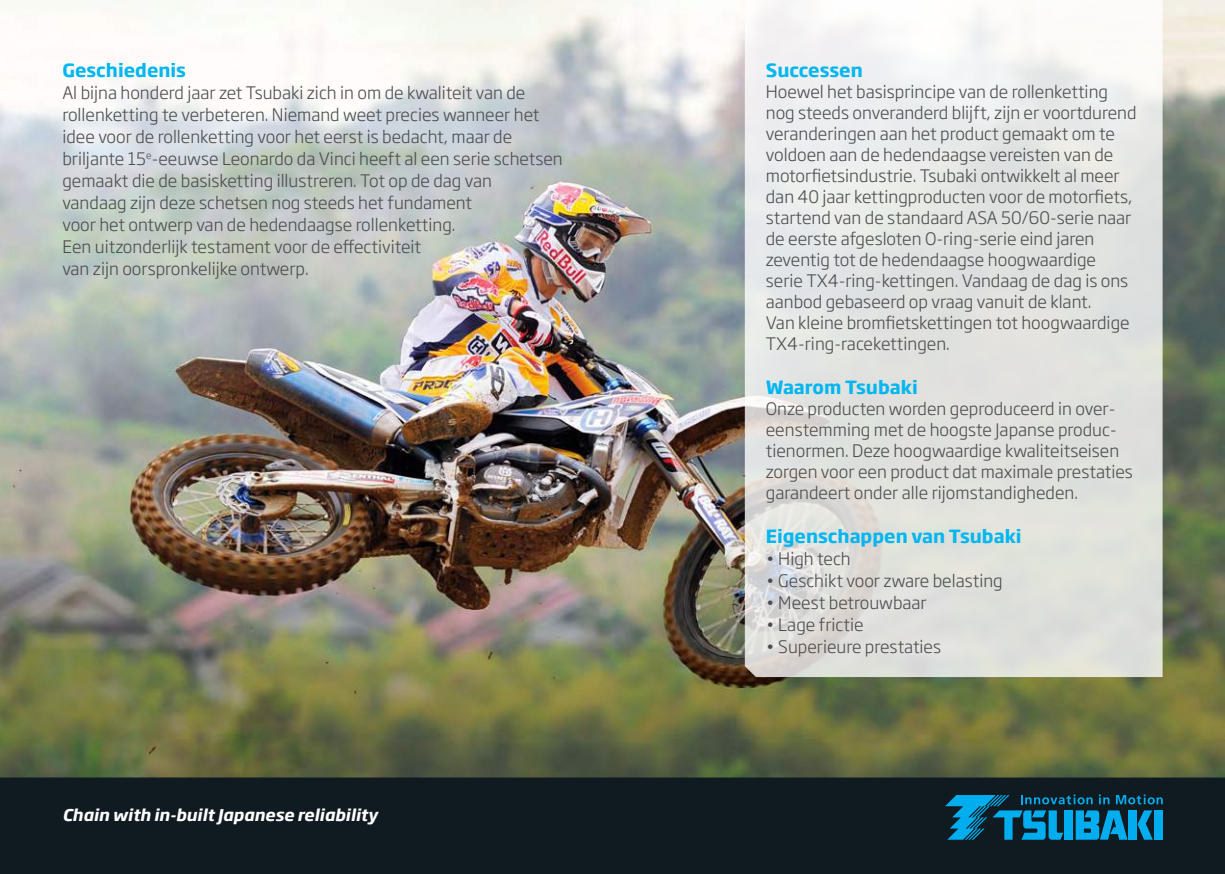
<style>
.page{position:relative;width:1225px;height:874px;background:#fff}
.page>*{position:absolute;margin:0;border:0;box-sizing:border-box;transform-origin:0 0}
.t1{font:700 18px "Soho Gothic Pro";color:#00b6f0}
.t2{font:300 17px/21px "Soho Gothic Pro";color:#4b4c4d}
.t3{font:italic 700 16px "Soho Gothic Pro";color:#fff}
</style>
<div class="page">
<img style="left:0;top:0;width:1225px;height:777px">
<div style="left:0;top:777px;width:1225px;height:96px;background:#101a21"></div>
<svg style="left:945px;top:794px;width:217px;height:45px"></svg>
<svg style="left:745px;top:0;width:417px;height:676px;background:#e4e5e3"></svg>
<p class="t1" style="left:62px;top:56px;width:125px">Geschiedenis</p>
<p class="t2" style="left:62px;top:80px;width:502px;line-height:22px">Al bijna honderd jaar zet Tsubaki zich in om de kwaliteit van de rollenketting te verbeteren. Niemand weet precies wanneer het idee voor de rollenketting voor het eerst is bedacht, maar de briljante 15<sup>e</sup>-eeuwse Leonardo da Vinci heeft al een serie schetsen gemaakt die de basisketting illustreren. Tot op de dag van<br>vandaag zijn deze schetsen nog steeds het fundament<br>voor het ontwerp van de hedendaagse rollenketting.<br>Een uitzonderlijk testament voor de effectiviteit<br>van zijn oorspronkelijke ontwerp.</p>
<p class="t3" style="left:62px;top:802px;width:317px">Chain with in-built Japanese reliability</p>
<p class="t1" style="left:766px;top:56px;width:98px">Successen</p>
<p class="t2" style="left:766px;top:80px;width:372px">Hoewel het basisprincipe van de rollenketting nog steeds onveranderd blijft, zijn er voortdurend veranderingen aan het product gemaakt om te voldoen aan de hedendaagse vereisten van de motorfietsindustrie. Tsubaki ontwikkelt al meer dan 40 jaar kettingproducten voor de motorfiets, startend van de standaard ASA 50/60-serie naar de eerste afgesloten O-ring-serie eind jaren zeventig tot de hedendaagse hoogwaardige serie TX4-ring-kettingen. Vandaag de dag is ons aanbod gebaseerd op vraag vanuit de klant.<br>Van kleine bromfietskettingen tot hoogwaardige TX4-ring-racekettingen.</p>
<p class="t1" style="left:766px;top:373px;width:153px">Waarom Tsubaki</p>
<p class="t2" style="left:766px;top:397px;width:368px">Onze producten worden geproduceerd in over&shy;eenstemming met de hoogste Japanse produc&shy;tienormen. Deze hoogwaardige kwaliteitseisen zorgen voor een product dat maximale prestaties garandeert onder alle rijomstandigheden.</p>
<p class="t1" style="left:766px;top:522px;width:257px">Eigenschappen van Tsubaki</p>
<p class="t2" style="left:766px;top:547px;width:86px">• High tech</p>
<p class="t2" style="left:766px;top:569px;width:238px">• Geschikt voor zware belasting</p>
<p class="t2" style="left:766px;top:591px;width:162px">• Meest betrouwbaar</p>
<p class="t2" style="left:766px;top:613px;width:99px">• Lage frictie</p>
<p class="t2" style="left:766px;top:635px;width:177px">• Superieure prestaties</p>
</div>
